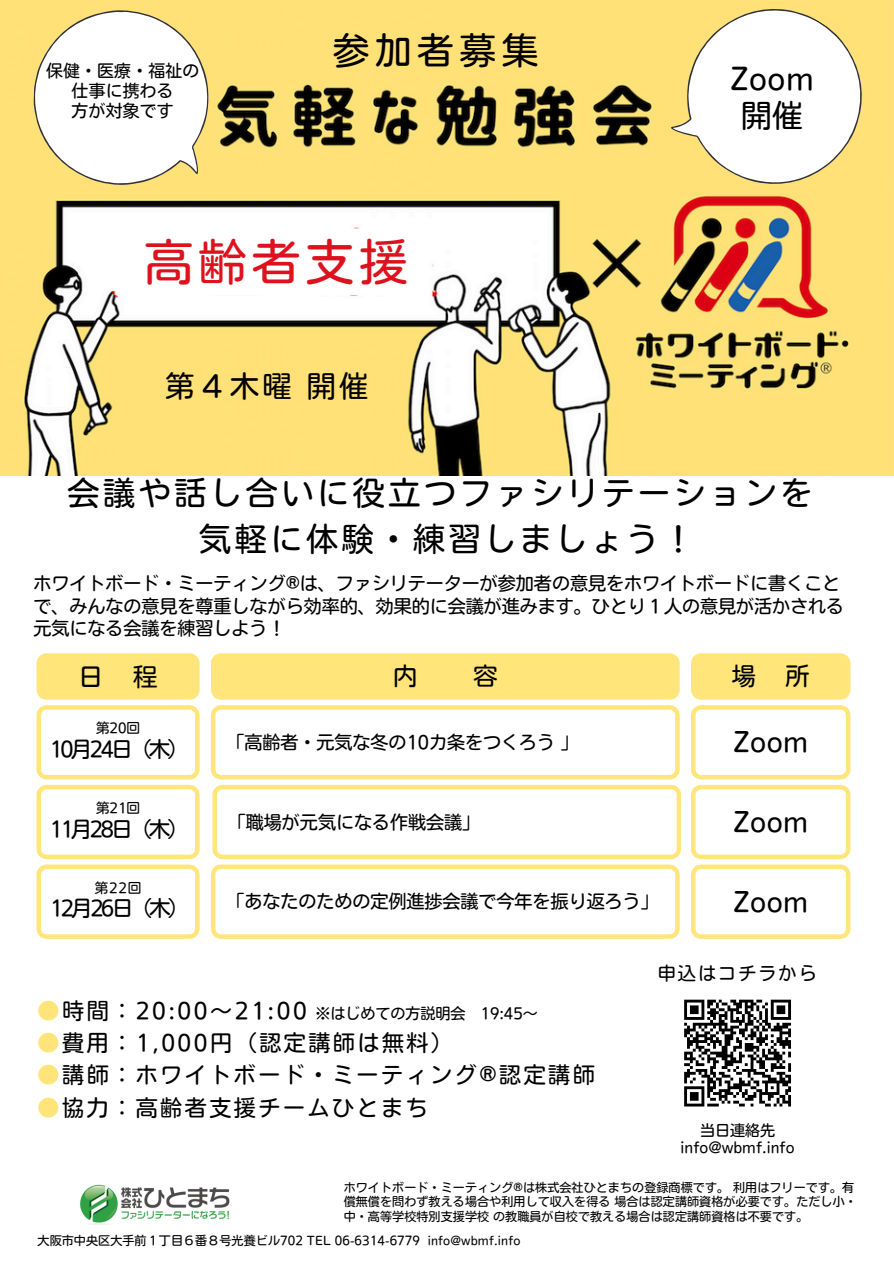
<style>
.page{position:relative;width:894px;height:1264px;background:#fff}
.page>*{position:absolute;margin:0;border:0;box-sizing:border-box;transform-origin:0 0}
.t1{font:48px "Nud Motoya Maru Std W3";color:#de121e}
.t2{font:36px "Nud Motoya Maru Std W3";letter-spacing:.175em;color:#000}
.t3{font:31.95px/46.2px "Nud Motoya Maru Std W3";letter-spacing:.115em;color:#000;text-align:center}
.t4{font:30.45px/36.3px "Nud Motoya Maru Std W3";letter-spacing:.02em;color:#000;text-align:center}
.t5{font:28.95px "Nud Motoya Maru Std W3";letter-spacing:.115em;color:#000}
.t6{font:27.45px "Nud Motoya Maru Std W3";letter-spacing:.015em;color:#000}
.t7{font:24.45px "Nud Motoya Maru Std W3";color:#000}
.t8{font:24px "Nud Motoya Maru Std W3";color:#000}
.t9{font:21.9px "Nud Motoya Maru Std W3";letter-spacing:.115em;color:#000}
.t10{font:21px "Nud Motoya Maru Std W3";letter-spacing:-.11em;color:#000}
.t11{font:18px/22.5px "Nud Motoya Maru Std W3";color:#000}
.t12{font:18px "Nud Motoya Maru Std W3";letter-spacing:.115em;color:#000}
.t13{font:16.8px "Nud Motoya Maru Std W3";letter-spacing:.015em;color:#000}
.t14{font:15px/16.8px "Nud Motoya Maru Std W3";color:#000;text-align:center}
.t15{font:13.5px "Nud Motoya Maru Std W3";color:#000}
.t16{font:12px/14px "Nud Motoya Maru Std W3";letter-spacing:.01em;color:#000}
.s1{color:#fee479}
</style>
<div class="page">
<img style="left:80px;top:1184px;width:150px;height:41px">
<img style="left:0;top:0;width:893px;height:475px">
<svg style="left:652px;top:0;width:241px;height:219px;fill:#ffe178"></svg>
<svg style="left:28px;top:3px;width:188px;height:189px"></svg>
<svg style="left:684px;top:999px;width:107px;height:108px"></svg>
<div style="left:36px;top:653px;width:163px;height:46px;background:#ffe57a;border-radius:10px"></div>
<div style="left:211px;top:653px;width:468px;height:46px;background:#ffe57a;border-radius:10px"></div>
<div style="left:690px;top:653px;width:160px;height:46px;background:#ffe57a;border-radius:10px"></div>
<svg style="left:36px;top:705px;width:163px;height:233px"></svg>
<svg style="left:211px;top:705px;width:469px;height:233px"></svg>
<svg style="left:691px;top:705px;width:159px;height:233px"></svg>
<div style="left:123px;top:228px;width:305px;height:67px;background:#fff;border-radius:16px"></div>
<p class="t13" style="left:46px;top:62px;width:155px">保健・医療・福祉の</p>
<h5 class="t13" style="left:72px;top:82px;width:103px">仕事に携わる</h5>
<h4 class="t13" style="left:72px;top:102px;width:103px">方が対象です</h4>
<h5 class="t2" style="left:333px;top:33px;width:206px">参加者募集</h5>
<p class="t1" style="left:145px;top:238px;width:264px">高齢者支援</p>
<p class="t5" style="left:165px;top:372px;width:204px">第４木曜開催</p>
<p class="t4" style="left:730px;top:61px;width:85px">Zoom開催</p>
<h6 class="t3" style="left:68px;top:469px;width:746px">会議や話し合いに役⽴つファシリテーションを気軽に体験・練習しましょう！</h6>
<h6 class="t11" style="left:33px;top:572px;width:812px">ホワイトボード・ミーティング®︎は、ファシリテーターが参加者の意見をホワイトボードに書くことで、みんなの意見を尊重しながら効率的、効果的に会議が進みます。ひとり１人の意見が活かされる元気になる会議を練習しよう！</h6>
<p class="t7" style="left:79px;top:664px;width:19px">日</p>
<p class="t7" style="left:133px;top:664px;width:26px">程</p>
<p class="t8" style="left:393px;top:663px;width:25px">内</p>
<p class="t8" style="left:473px;top:663px;width:25px">容</p>
<p class="t8" style="left:731px;top:663px;width:79px">場 所</p>
<h2 class="t15" style="left:96px;top:721px;width:45px">第20回</h2>
<h2 class="t10" style="left:49px;top:738px;width:141px">10月 24日（木）</h2>
<h1 class="t11" style="left:226px;top:731px;width:354px">「高齢者・元気な冬の10カ条をつくろう」</h1>
<p class="t6" style="left:733px;top:728px;width:77px">Zoom</p>
<h3 class="t15" style="left:96px;top:801px;width:45px">第21回</h3>
<h3 class="t10" style="left:49px;top:818px;width:141px">11月28日（木）</h3>
<h3 class="t11" style="left:228px;top:810px;width:254px">「職場が元気になる作戦会議」</h3>
<h3 class="t6" style="left:733px;top:808px;width:77px">Zoom</h3>
<p class="t15" style="left:95px;top:881px;width:48px">第22回</p>
<p class="t10" style="left:50px;top:898px;width:141px">12月 26日（木）</p>
<h5 class="t11" style="left:226px;top:890px;width:434px">「あなたのための定例進捗会議で今年を振り返ろう」</h5>
<h6 class="t6" style="left:733px;top:887px;width:77px">Zoom</h6>
<h4 class="t9" style="left:38px;top:999px;width:270px"><span class="s1">●</span>時間：20:00〜21:00</h4>
<h4 class="t9" style="left:38px;top:1031px;width:417px"><span class="s1">●</span>費用：1,000円（認定講師は無料）</h4>
<h4 class="t9" style="left:38px;top:1063px;width:558px"><span class="s1">●</span>講師：ホワイトボード・ミーティング®︎認定講師</h4>
<h4 class="t9" style="left:38px;top:1096px;width:391px"><span class="s1">●</span>協力：高齢者支援チームひとまち</h4>
<p class="t14" style="left:315px;top:1004px;width:222px">※はじめての方説明会 19:45〜</p>
<h5 class="t12" style="left:657px;top:963px;width:160px">申込はコチラから</h5>
<p class="t14" style="left:680px;top:1121px;width:115px">当日連絡先info@wbmf.info</p>
<h4 class="t16" style="left:343px;top:1180px;width:514px">ホワイトボード・ミーティング®は株式会社ひとまちの登録商標です。利⽤はフリーです。有償無償を問わず教える場合や利⽤して収⼊を得る場合は認定講師資格が必要です。ただし⼩・中・⾼等学校特別⽀援学校の教職員が⾃校で教える場合は認定講師資格は不要です。</h4>
<p class="t16" style="left:38px;top:1233px;width:484px">大阪市中央区大手前１丁目６番８号光養ビル702 TEL 06-6314-6779 info@wbmf.info</p>
</div>
